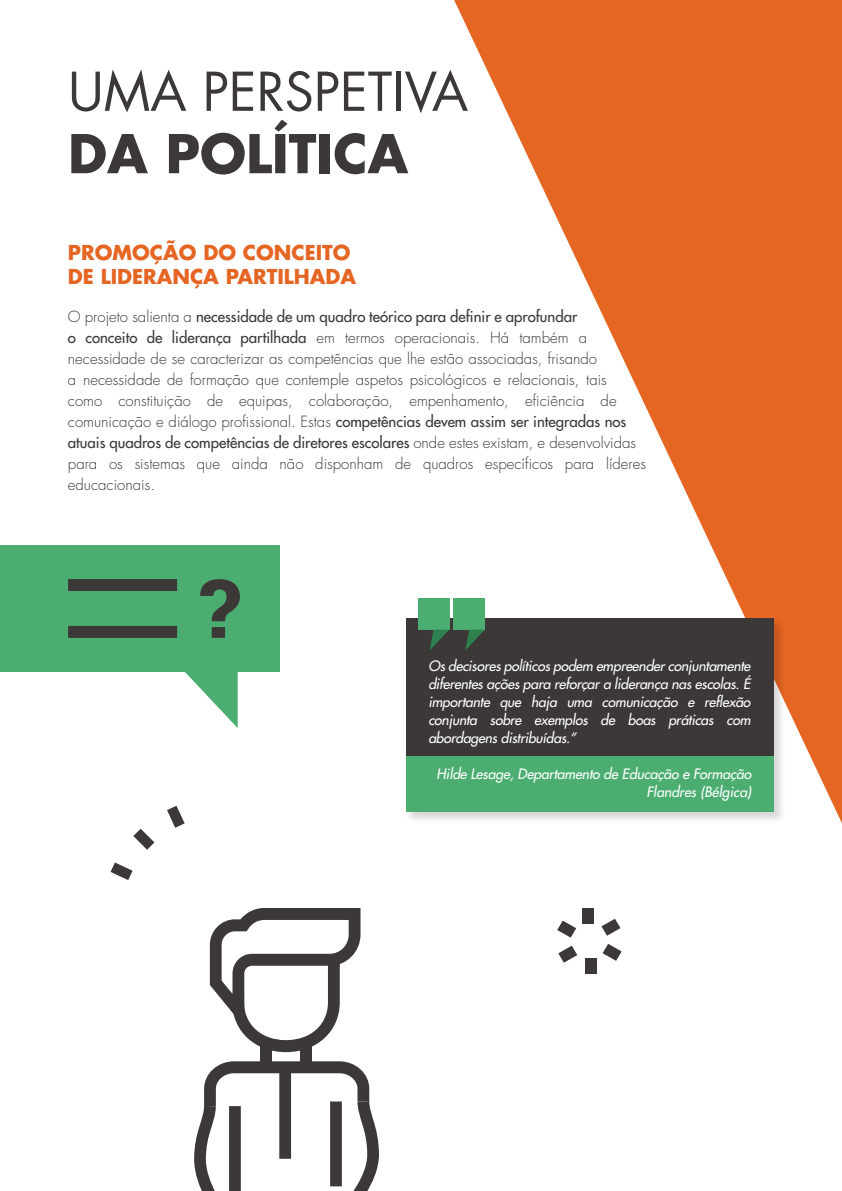
<style>
.page{position:relative;width:842px;height:1191px;background:#fff}
.page>*{position:absolute;margin:0;border:0;box-sizing:border-box;transform-origin:0 0}
.t1{font:52px "Futura X";color:#3b3837}
.t2{font:700 52px "Futura X";color:#3b3837}
.t3{font:700 20px/24px "Futura X";color:#e56523}
.t4{font:300 15px/21px "Futura X";color:#3b3837}
.t5{font:italic 500 14px/18px "Futura X";letter-spacing:-.01em;color:#fff;text-align:justify}
.s1{font-weight:500}
</style>
<div class="page">
<svg style="left:454px;top:0;width:388px;height:551px;fill:#e56523"></svg>
<img style="left:409px;top:551px;width:433px;height:272px">
<div style="left:406px;top:618px;width:368px;height:141px;background:#3b3837"></div>
<div style="left:406px;top:757px;width:368px;height:55px;background:#4bae70"></div>
<div style="left:418px;top:598px;width:31px;height:31px;background:#4bae70"></div>
<svg style="left:430px;top:629px;width:19px;height:21px"></svg>
<div style="left:454px;top:598px;width:31px;height:31px;background:#4bae70"></div>
<svg style="left:465px;top:629px;width:20px;height:21px"></svg>
<div style="left:0;top:545px;width:279px;height:126px;background:#4bae70"></div>
<svg style="left:185px;top:671px;width:53px;height:57px"></svg>
<div style="left:68px;top:579px;width:109px;height:12px;background:#3b3837"></div>
<div style="left:68px;top:626px;width:109px;height:12px;background:#3b3837"></div>
<svg style="left:200px;top:579px;width:40px;height:59px"></svg>
<div style="left:583px;top:908px;width:11px;height:15px;background:#3b3837"></div>
<svg style="left:557px;top:920px;width:19px;height:17px"></svg>
<svg style="left:558px;top:945px;width:19px;height:17px"></svg>
<div style="left:585px;top:958px;width:11px;height:15px;background:#3b3837"></div>
<svg style="left:603px;top:944px;width:19px;height:16px"></svg>
<svg style="left:601px;top:918px;width:19px;height:17px"></svg>
<div style="left:260px;top:1043px;width:12px;height:24px;background:#3b3837"></div>
<div style="left:300px;top:1043px;width:12px;height:24px;background:#3b3837"></div>
<svg style="left:210px;top:908px;width:150px;height:144px"></svg>
<svg style="left:194px;top:1061px;width:185px;height:130px"></svg>
<svg style="left:111px;top:862px;width:22px;height:18px"></svg>
<svg style="left:167px;top:805px;width:18px;height:22px"></svg>
<svg style="left:133px;top:828px;width:21px;height:21px"></svg>
<h1 class="t1" style="left:68px;top:58px;width:402px">UMA PERSPETIVA</h1>
<h1 class="t2" style="left:68px;top:119px;width:342px">DA POLÍTICA</h1>
<h2 class="t3" style="left:68px;top:240px;width:290px">PROMOÇÃO DO CONCEITO<br>DE LIDERANÇA PARTILHADA</h2>
<p class="t4" style="left:68px;top:307px;width:580px">O projeto salienta a <span class="s1">necessidade de um quadro teórico para definir e aprofundar<br>o conceito de liderança partilhada</span> em termos operacionais. Há também a necessidade de se caracterizar as competências que lhe estão associadas, frisando<br>a necessidade de formação que contemple aspetos psicológicos e relacionais, tais<br>como constituição de equipas, colaboração, empenhamento, eficiência de comunicação e diálogo profissional. Estas <span class="s1">competências devem assim ser integradas nos atuais quadros de competências de diretores escolares</span> onde estes existam, e desenvolvidas para os sistemas que ainda não disponham de quadros específicos para líderes educacionais.</p>
<p class="t5" style="left:428px;top:657px;width:324px">Os decisores políticos podem empreender conjuntamente diferentes ações para reforçar a liderança nas escolas. É importante que haja uma comunicação e reflexão conjunta sobre exemplos de boas práticas com abordagens distribuídas.”</p>
<p class="t5" style="left:437px;top:765px;width:316px;text-align:right">Hilde Lesage, Departamento de Educação e Formação<br>Flandres (Bélgica)</p>
</div>
